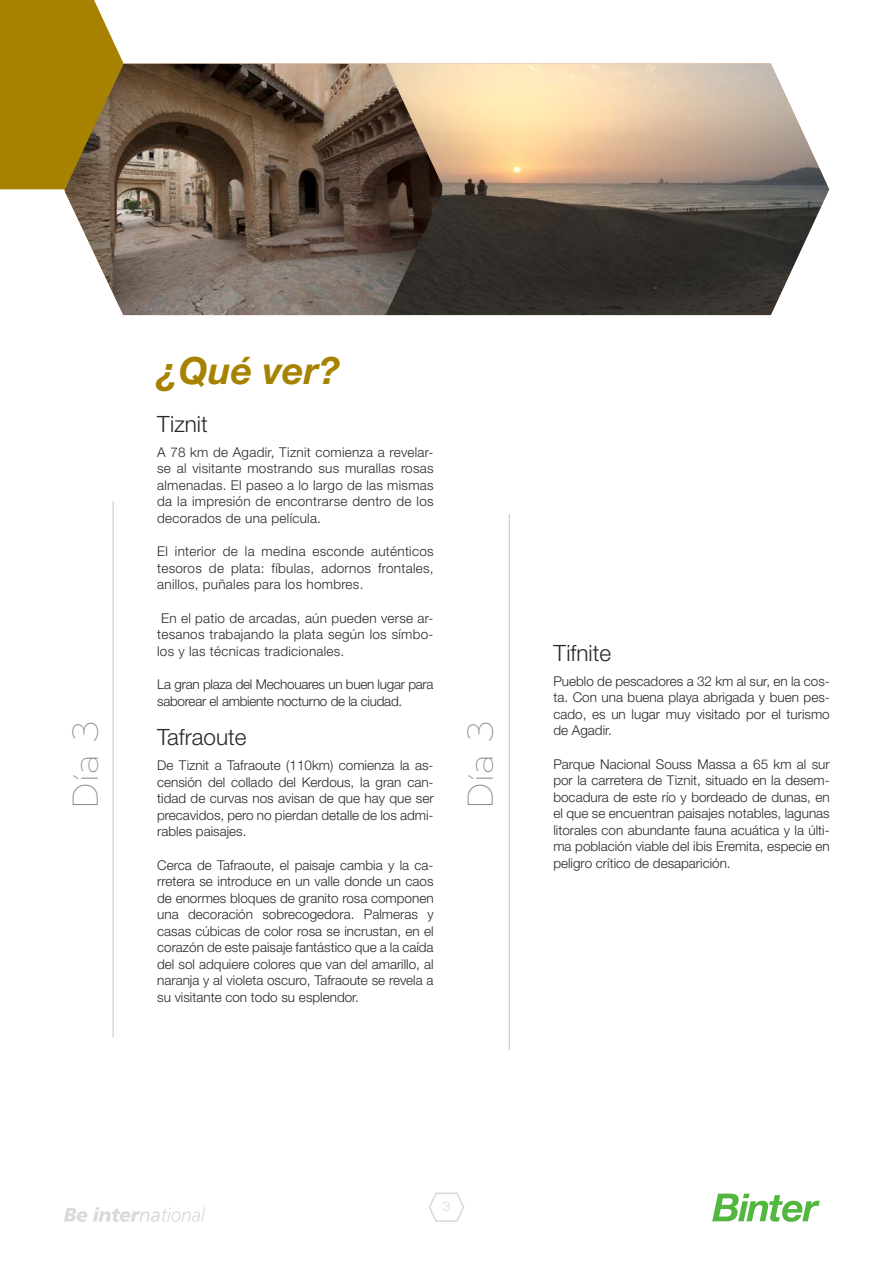
<style>
.page{position:relative;width:893px;height:1263px;background:#fff}
.page>*{position:absolute;margin:0;border:0;box-sizing:border-box;transform-origin:0 0}
.t1{font:300 37.5px "Bryant";color:#878787}
.t2{font:italic 700 37.5px "Helvetica Neue LT Std";color:#a68200}
.t3{font:300 22.5px "Helvetica Neue LT Std";color:#282827}
.t4{font:300 13.5px/16.5px "Helvetica Neue LT Std";color:#282827;text-align:justify}
.t5{font:300 13.5px/16.5px "Helvetica Neue LT Std";letter-spacing:-.02em;color:#282827}
.t6{font:300 13.5px "Helvetica Neue LT Std";color:#d8d8d8}
</style>
<div class="page">
<svg style="left:429px;top:1192px;width:35px;height:30px"></svg>
<svg style="left:64px;top:1208px;width:23px;height:14px"></svg>
<svg style="left:93px;top:1207px;width:113px;height:15px"></svg>
<svg style="left:712px;top:1193px;width:108px;height:29px"></svg>
<img style="left:442px;top:64px;width:387px;height:251px">
<hr style="left:113px;top:501px;width:1px;height:537px;background:#c6c6c6">
<hr style="left:509px;top:514px;width:1px;height:536px;background:#c6c6c6">
<img style="left:65px;top:64px;width:377px;height:251px">
<svg style="left:0;top:0;width:123px;height:189px"></svg>
<h1 class="t1" style="left:66px;top:809px;width:91px;rotate:-90deg">Día 3</h1>
<h1 class="t2" style="left:157px;top:347px;width:184px">¿Qué ver?</h1>
<h2 class="t3" style="left:157px;top:410px;width:52px">Tiznit</h2>
<p class="t4" style="left:157px;top:443px;width:278px">A 78 km de Agadir, Tiznit comienza a revelar&shy;se al visitante mostrando sus murallas rosas almenadas. El paseo a lo largo de las mismas da la impresión de encontrarse dentro de los decorados de una película.</p>
<p class="t4" style="left:157px;top:543px;width:278px">El interior de la medina esconde auténticos tesoros de plata: fíbulas, adornos frontales, anillos, puñales para los hombres.</p>
<p class="t4" style="left:157px;top:609px;width:278px;text-indent:4px">En el patio de arcadas, aún pueden verse ar&shy;tesanos trabajando la plata según los símbo&shy;los y las técnicas tradicionales.</p>
<p class="t5" style="left:157px;top:676px;width:278px">La gran plaza del Mechouares un buen lugar para saborear el ambiente nocturno de la ciudad.</p>
<h2 class="t3" style="left:157px;top:723px;width:91px">Tafraoute</h2>
<p class="t4" style="left:157px;top:757px;width:278px">De Tiznit a Tafraoute (110km) comienza la as&shy;censión del collado del Kerdous, la gran can&shy;tidad de curvas nos avisan de que hay que ser precavidos, pero no pierdan detalle de los admi&shy;rables paisajes.</p>
<p class="t4" style="left:157px;top:856px;width:278px">Cerca de Tafraoute, el paisaje cambia y la ca&shy;rretera se introduce en un valle donde un caos de enormes bloques de granito rosa componen una decoración sobrecogedora. Palmeras y casas cúbicas de color rosa se incrustan, en el corazón de este paisaje fantástico que a la caída del sol adquiere colores que van del amarillo, al naranja y al violeta oscuro, Tafraoute se revela a su visitante con todo su esplendor.</p>
<h1 class="t1" style="left:461px;top:809px;width:91px;rotate:-90deg">Día 3</h1>
<h2 class="t3" style="left:553px;top:639px;width:59px">Tifnite</h2>
<p class="t4" style="left:553px;top:672px;width:278px">Pueblo de pescadores a 32 km al sur, en la cos&shy;ta. Con una buena playa abrigada y buen pes&shy;cado, es un lugar muy visitado por el turismo de Agadir.</p>
<p class="t4" style="left:553px;top:755px;width:278px">Parque Nacional Souss Massa a 65 km al sur por la carretera de Tiznit, situado en la desem&shy;bocadura de este río y bordeado de dunas, en el que se encuentran paisajes notables, lagunas litorales con abundante fauna acuática y la últi&shy;ma población viable del ibis Eremita, especie en peligro crítico de desaparición.</p>
<p class="t6" style="left:443px;top:1198px;width:9px">3</p>
</div>
